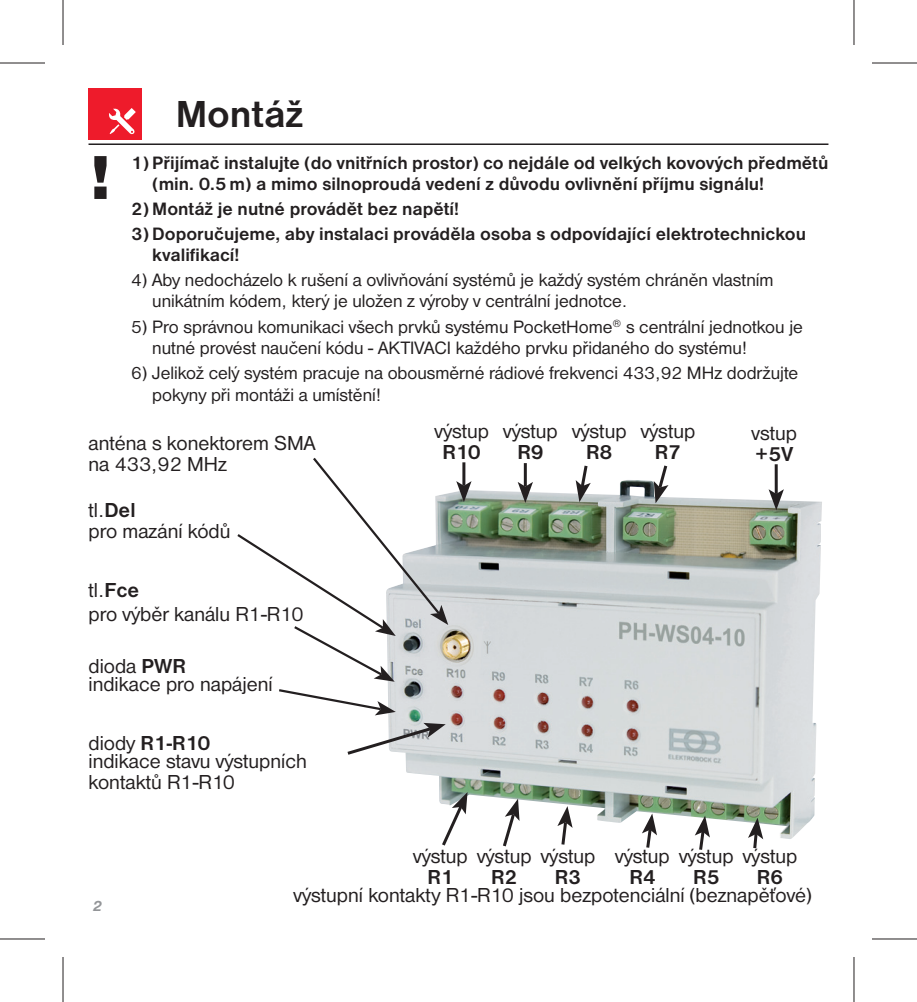
<style>
.page{position:relative;width:917px;height:1002px;background:#fff}
.page>*{position:absolute;margin:0;border:0;box-sizing:border-box;transform-origin:0 0}
.t1{font:64.2px "Nimbus Sans DOT Blac";color:#231f20}
.t2{font:700 39px "Nimbus Sans DOT";color:#231f20}
.t3{font:21px/18.6px "Nimbus Sans DOT";color:#231f20}
.t4{font:700 21px "Nimbus Sans DOT";color:#231f20}
.t5{font:18.6px/21px "Nimbus Sans DOT";color:#231f20}
.t6{font:700 18.6px/21px "Nimbus Sans DOT";color:#231f20}
.t7{font:italic 700 15px "Nimbus Sans DOT";color:#939598}
.s1{font-weight:700}
</style>
<div class="page">
<img style="left:388px;top:480px;width:434px;height:359px">
<svg style="left:237px;top:457px;width:211px;height:225px"></svg>
<svg style="left:279px;top:688px;width:117px;height:27px"></svg>
<svg style="left:347px;top:723px;width:99px;height:34px"></svg>
<hr style="left:462px;top:462px;width:3px;height:24px;background:#231f20">
<svg style="left:456px;top:481px;width:16px;height:21px"></svg>
<hr style="left:524px;top:463px;width:3px;height:24px;background:#231f20">
<svg style="left:518px;top:482px;width:15px;height:21px"></svg>
<svg style="left:576px;top:465px;width:15px;height:37px"></svg>
<svg style="left:654px;top:465px;width:15px;height:38px"></svg>
<hr style="left:775px;top:464px;width:3px;height:30px;background:#231f20">
<svg style="left:768px;top:489px;width:16px;height:21px"></svg>
<svg style="left:642px;top:813px;width:15px;height:35px"></svg>
<svg style="left:557px;top:806px;width:16px;height:39px"></svg>
<svg style="left:501px;top:799px;width:18px;height:48px"></svg>
<svg style="left:439px;top:792px;width:28px;height:54px"></svg>
<svg style="left:695px;top:816px;width:15px;height:34px"></svg>
<svg style="left:748px;top:818px;width:15px;height:31px"></svg>
<div style="left:89px;top:89px;width:53px;height:51px;background:#ee1b2b"></div>
<svg style="left:109px;top:108px;width:27px;height:27px"></svg>
<hr style="left:89px;top:143px;width:739px;height:2px;background:#231f20">
<svg style="left:0;top:939px;width:45px;height:1px"></svg>
<svg style="left:872px;top:939px;width:45px;height:1px"></svg>
<svg style="left:854px;top:0;width:1px;height:45px"></svg>
<svg style="left:854px;top:957px;width:1px;height:45px"></svg>
<hr style="left:0;top:62px;width:45px;height:2px;background:#231f20">
<hr style="left:872px;top:62px;width:45px;height:2px;background:#231f20">
<hr style="left:0;top:938px;width:45px;height:1px;background:#231f20">
<hr style="left:872px;top:938px;width:45px;height:1px;background:#231f20">
<hr style="left:62px;top:0;width:2px;height:45px;background:#231f20">
<hr style="left:62px;top:957px;width:2px;height:45px;background:#231f20">
<hr style="left:853px;top:0;width:1px;height:45px;background:#231f20">
<hr style="left:853px;top:957px;width:1px;height:45px;background:#231f20">
<h1 class="t1" style="left:90px;top:155px;width:22px">!</h1>
<h2 class="t2" style="left:176px;top:101px;width:129px">Montáž</h2>
<p class="t6" style="left:152px;top:153px;width:678px;text-indent:-21px">1) Přijímač instalujte (do vnitřních prostor) co nejdále od velkých kovových předmětů (min. 0.5 m) a mimo silnoproudá vedení z důvodu ovlivnění příjmu signálu!</p>
<p class="t6" style="left:131px;top:199px;width:329px">2) Montáž je nutné provádět bez napětí!</p>
<p class="t6" style="left:152px;top:225px;width:655px;text-indent:-21px">3) Doporučujeme, aby instalaci prováděla osoba s odpovídající elektrotechnickou kvalifikací!</p>
<p class="t5" style="left:152px;top:271px;width:623px;text-indent:-21px">4) Aby nedocházelo k rušení a ovlivňování systémů je každý systém chráněn vlastním unikátním kódem, který je uložen z výroby v centrální jednotce.</p>
<p class="t5" style="left:152px;top:317px;width:652px;text-indent:-21px">5) Pro správnou komunikaci všech prvků systému PocketHome<sup>®</sup> s centrální jednotkou je nutné provést naučení kódu - AKTIVACI každého prvku přidaného do systému!</p>
<p class="t5" style="left:152px;top:363px;width:647px;line-height:22.5px;text-indent:-21px">6) Jelikož celý systém pracuje na obousměrné rádiové frekvenci 433,92 MHz dodržujte pokyny při montáži a umístění!</p>
<p class="t3" style="left:89px;top:434px;width:228px;line-height:21px">anténa s konektorem SMA na 433,92 MHz</p>
<p class="t3" style="left:89px;top:502px;width:48px">tl.<span class="s1">Del</span></p>
<p class="t3" style="left:89px;top:524px;width:143px">pro mazání kódů</p>
<p class="t3" style="left:89px;top:582px;width:52px">tl.<span class="s1">Fce</span></p>
<p class="t3" style="left:89px;top:607px;width:216px">pro výběr kanálu R1-R10</p>
<p class="t3" style="left:89px;top:659px;width:99px">dioda <span class="s1">PWR</span></p>
<p class="t3" style="left:89px;top:677px;width:186px">indikace pro napájení</p>
<p class="t3" style="left:89px;top:735px;width:220px">diody <span class="s1">R1-R10<br></span>indikace stavu výstupních</p>
<p class="t3" style="left:89px;top:775px;width:148px">kontaktů R1-R10</p>
<p class="t3" style="left:434px;top:424px;width:56px">výstup</p>
<p class="t4" style="left:443px;top:445px;width:40px">R10</p>
<p class="t3" style="left:503px;top:424px;width:56px">výstup</p>
<p class="t4" style="left:517px;top:445px;width:28px">R9</p>
<p class="t3" style="left:572px;top:424px;width:56px">výstup</p>
<p class="t4" style="left:586px;top:445px;width:28px">R8</p>
<p class="t3" style="left:641px;top:424px;width:56px">výstup</p>
<p class="t4" style="left:655px;top:445px;width:28px">R7</p>
<p class="t3" style="left:751px;top:425px;width:47px">vstup</p>
<p class="t4" style="left:755px;top:446px;width:40px">+5V</p>
<p class="t3" style="left:413px;top:848px;width:184px">výstup výstup výstup</p>
<p class="t4" style="left:427px;top:869px;width:28px">R1</p>
<p class="t4" style="left:491px;top:869px;width:28px">R2</p>
<p class="t4" style="left:555px;top:869px;width:28px">R3</p>
<p class="t3" style="left:615px;top:848px;width:184px">výstup výstup výstup</p>
<p class="t4" style="left:629px;top:869px;width:28px">R4</p>
<p class="t4" style="left:693px;top:869px;width:28px">R5</p>
<p class="t4" style="left:757px;top:869px;width:28px">R6</p>
<p class="t7" style="left:93px;top:901px;width:11px">2</p>
<p class="t3" style="left:294px;top:888px;width:520px">výstupní kontakty R1-R10 jsou bezpotenciální (beznapěťové)</p>
</div>
